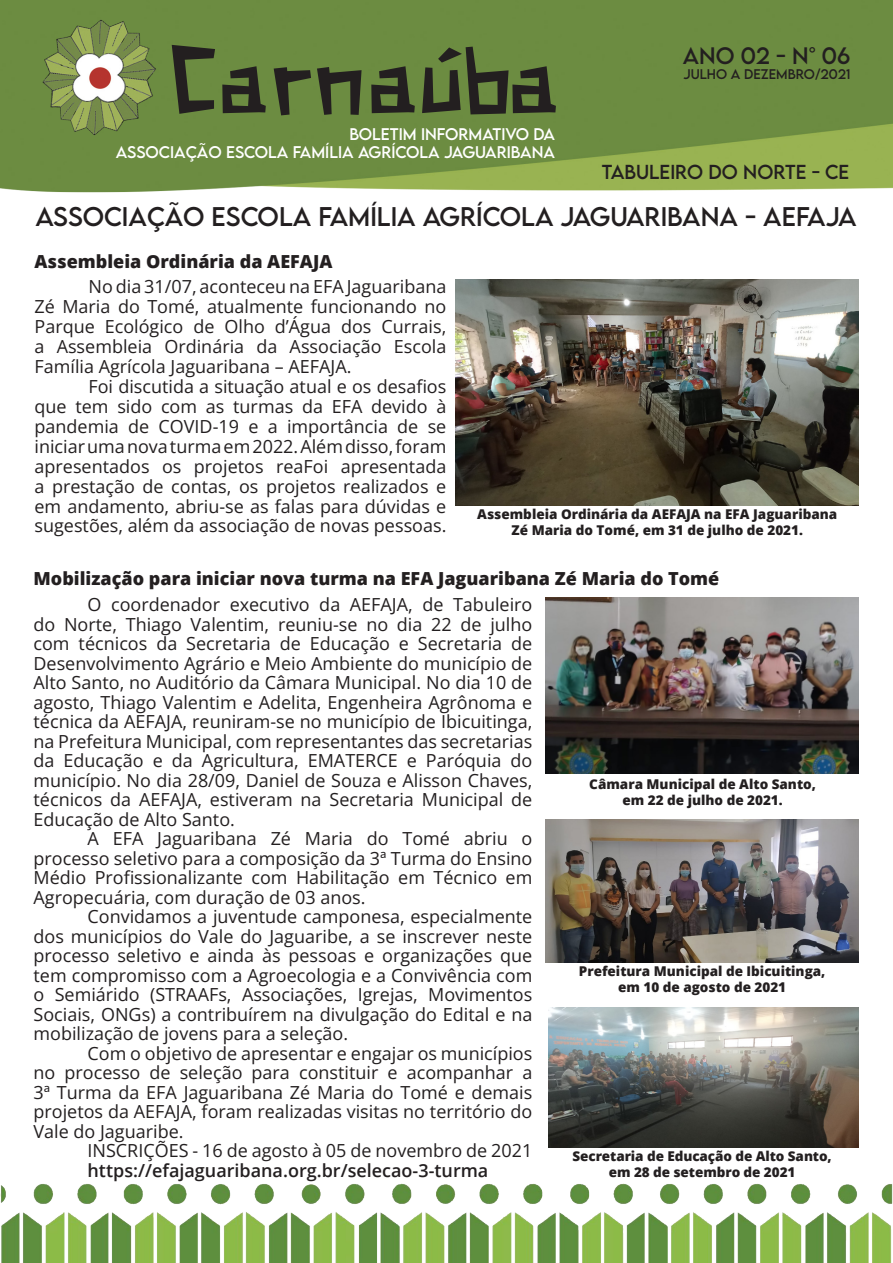
<style>
.page{position:relative;width:893px;height:1263px;background:#fff}
.page>*{position:absolute;margin:0;border:0;box-sizing:border-box;transform-origin:0 0}
.t1{font:105px "Xilosa";letter-spacing:-.025em;color:#231f20}
.t2{font:24px "LEMONMILK";color:#231f20}
.t3{font:21.15px "LEMONMILK";color:#231f20}
.t4{font:18px/19.5px "Open Sans";color:#231f20;text-align:justify}
.t5{font:800 18px "Open Sans";color:#231f20}
.t6{font:600 18px "Open Sans";color:#231f20}
.t7{font:18px "LEMONMILK";color:#231f20}
.t8{font:15px "LEMONMILK";color:#fff}
.t9{font:800 13.5px "Open Sans";color:#231f20}
.t10{font:12.45px "LEMONMILK";color:#231f20}
</style>
<div class="page">
<img style="left:0;top:1183px;width:893px;height:80px">
<img style="left:0;top:0;width:893px;height:193px">
<img style="left:33px;top:11px;width:134px;height:134px">
<img style="left:546px;top:597px;width:313px;height:177px">
<img style="left:546px;top:819px;width:313px;height:144px">
<img style="left:455px;top:279px;width:403px;height:227px">
<img style="left:548px;top:1008px;width:310px;height:139px">
<p class="t1" style="left:167px;top:20px;width:396px">Carnaúba</p>
<p class="t8" style="left:349px;top:124px;width:11px">BOLE</p>
<p class="t8" style="left:390px;top:124px;width:69px">TIM INFORM</p>
<p class="t8" style="left:482px;top:124px;width:74px">ATIVO DA</p>
<p class="t8" style="left:116px;top:142px;width:441px">ASSOCIAÇÃO ESCOLA FAMÍLIA AGRÍCOLA JAGUARIBANA</p>
<p class="t3" style="left:683px;top:42px;width:169px">ANO 02 - N° 06</p>
<p class="t10" style="left:683px;top:66px;width:169px">JULHO A DEZEMBRO/2021</p>
<p class="t7" style="left:602px;top:160px;width:35px">TABULE</p>
<p class="t7" style="left:670px;top:160px;width:88px">IRO DO NOR</p>
<p class="t7" style="left:785px;top:160px;width:53px">TE - CE</p>
<p class="t2" style="left:35px;top:201px;width:823px">ASSOCIAÇÃO ESCOLA FAMÍLIA AGRÍCOLA JAGUARIBANA - AEFAJA</p>
<p class="t5" style="left:35px;top:247px;width:299px">Assembleia Ordinária da AEFAJA</p>
<p class="t4" style="left:35px;top:276px;width:413px;line-height:20px;text-indent:54px">No dia 31/07, aconteceu na EFA Jaguaribana Zé Maria do Tomé, atualmente funcionando no Parque Ecológico de Olho d’Água dos Currais, a Assembleia Ordinária da Associação Escola Família Agrícola Jaguaribana – AEFAJA.</p>
<p class="t4" style="left:35px;top:376px;width:413px;line-height:20px;text-indent:54px">Foi discutida a situação atual e os desafios que tem sido com as turmas da EFA devido à pandemia de COVID-19 e a importância de se iniciar uma nova turma em 2022. Além disso, foram apresentados os projetos reaFoi apresentada a prestação de contas, os projetos realizados e em andamento, abriu-se as falas para dúvidas e sugestões, além da associação de novas pessoas.</p>
<p class="t9" style="left:477px;top:503px;width:361px">Assembleia Ordinária da AEFAJA na EFA Jaguaribana</p>
<p class="t9" style="left:512px;top:519px;width:293px">Zé Maria do Tomé, em 31 de julho de 2021.</p>
<p class="t5" style="left:34px;top:565px;width:687px">Mobilização para iniciar nova turma na EFA Jaguaribana Zé Maria do Tomé</p>
<p class="t4" style="left:34px;top:595px;width:500px;text-indent:54px">O coordenador executivo da AEFAJA, de Tabuleiro do Norte, Thiago Valentim, reuniu-se no dia 22 de julho com técnicos da Secretaria de Educação e Secretaria de Desenvolvimento Agrário e Meio Ambiente do município de Alto Santo, no Auditório da Câmara Municipal. No dia 10 de agosto, Thiago Valentim e Adelita, Engenheira Agrônoma e técnica da AEFAJA, reuniram-se no município de Ibicuitinga, na Prefeitura Municipal, com representantes das secretarias da Educação e da Agricultura, EMATERCE e Paróquia do município. No dia 28/09, Daniel de Souza e Alisson Chaves, técnicos da AEFAJA, estiveram na Secretaria Municipal de Educação de Alto Santo.</p>
<p class="t4" style="left:34px;top:829px;width:500px;text-indent:54px">A EFA Jaguaribana Zé Maria do Tomé abriu o processo seletivo para a composição da 3ª Turma do Ensino Médio Profissionalizante com Habilitação em Técnico em Agropecuária, com duração de 03 anos.</p>
<p class="t4" style="left:34px;top:907px;width:500px;text-indent:54px">Convidamos a juventude camponesa, especialmente dos municípios do Vale do Jaguaribe, a se inscrever neste processo seletivo e ainda às pessoas e organizações que tem compromisso com a Agroecologia e a Convivência com o Semiárido (STRAAFs, Associações, Igrejas, Movimentos Sociais, ONGs) a contribuírem na divulgação do Edital e na mobilização de jovens para a seleção.</p>
<p class="t4" style="left:34px;top:1043px;width:500px;text-indent:54px">Com o objetivo de apresentar e engajar os municípios no processo de seleção para constituir e acompanhar a 3ª Turma da EFA Jaguaribana Zé Maria do Tomé e demais projetos da AEFAJA, foram realizadas visitas no território do Vale do Jaguaribe.</p>
<p class="t4" style="left:88px;top:1141px;width:446px">INSCRIÇÕES - 16 de agosto à 05 de novembro de 2021</p>
<p class="t6" style="left:88px;top:1158px;width:402px">https://efajaguaribana.org.br/selecao-3-turma</p>
<p class="t9" style="left:589px;top:774px;width:228px">Câmara Municipal de Alto Santo,</p>
<p class="t9" style="left:622px;top:790px;width:162px">em 22 de julho de 2021.</p>
<p class="t9" style="left:579px;top:961px;width:248px">Prefeitura Municipal de Ibicuitinga,</p>
<p class="t9" style="left:618px;top:977px;width:170px">em 10 de agosto de 2021</p>
<p class="t9" style="left:572px;top:1145px;width:261px">Secretaria de Educação de Alto Santo,</p>
<p class="t9" style="left:609px;top:1162px;width:188px">em 28 de setembro de 2021</p>
</div>
